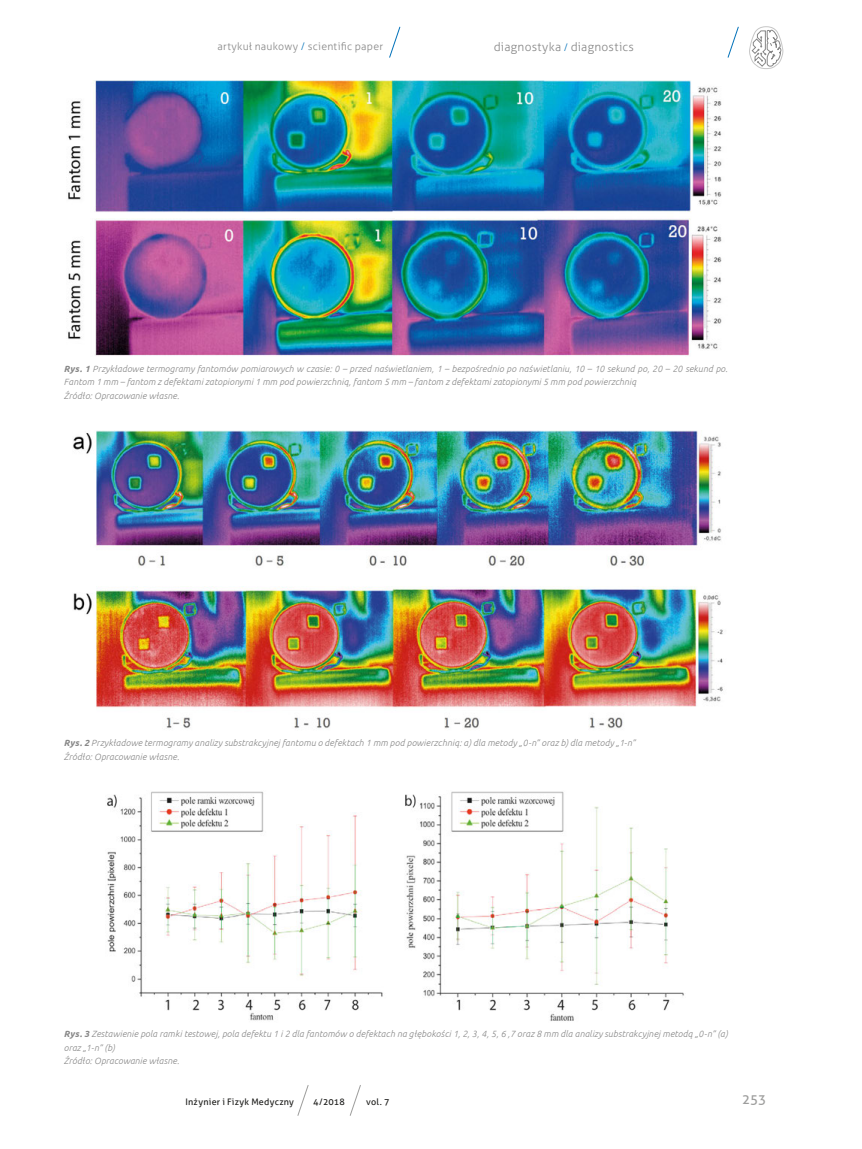
<style>
.page{position:relative;width:862px;height:1149px;background:#fff}
.page>*{position:absolute;margin:0;border:0;box-sizing:border-box;transform-origin:0 0}
.t1{font:13.5px "Aller";color:#9d9d9c}
.t2{font:300 12px "Aller";letter-spacing:.02em;color:#878787}
.t3{font:300 10.5px "Aller";letter-spacing:.025em;color:#878787}
.t4{font:italic 300 9px/13.5px "Ubuntu";letter-spacing:.015em;color:#878787}
.t5{font:9px "Aller";letter-spacing:.025em;color:#1d1d1b}
.s1{color:#0071b9}
.s2{font-size:10.5px;color:#0071b9}
.s3{font-weight:700}
</style>
<div class="page">
<svg style="left:297px;top:1085px;width:11px;height:30px"></svg>
<svg style="left:389px;top:26px;width:11px;height:32px"></svg>
<svg style="left:350px;top:1085px;width:10px;height:30px"></svg>
<svg style="left:727px;top:27px;width:11px;height:31px"></svg>
<svg style="left:749px;top:26px;width:34px;height:43px"></svg>
<img style="left:68px;top:80px;width:654px;height:276px">
<img style="left:73px;top:430px;width:650px;height:300px">
<img style="left:107px;top:791px;width:577px;height:230px">
<p class="t3" style="left:217px;top:40px;width:167px">artykuł naukowy <span class="s1">/</span> scientific paper</p>
<h2 class="t2" style="left:493px;top:40px;width:142px">diagnostyka <span class="s2">/</span> diagnostics</h2>
<p class="t4" style="left:64px;top:361px;width:665px"><span class="s3">Rys. 1</span> Przykładowe termogramy fantomów pomiarowych w czasie: 0 – przed naświetlaniem, 1 – bezpośrednio po naświetlaniu, 10 – 10 sekund po, 20 – 20 sekund po.<br>Fantom 1 mm – fantom z defektami zatopionymi 1 mm pod powierzchnią, fantom 5 mm – fantom z defektami zatopionymi 5 mm pod powierzchnią<br>Źródło: Opracowanie własne.</p>
<p class="t4" style="left:64px;top:735px;width:572px"><span class="s3">Rys. 2</span> Przykładowe termogramy analizy substrakcyjnej fantomu o defektach 1 mm pod powierzchnią: a) dla metody „0-n” oraz b) dla metody „1-n”<br>Źródło: Opracowanie własne.</p>
<p class="t4" style="left:64px;top:1026px;width:665px"><span class="s3">Rys. 3</span> Zestawienie pola ramki testowej, pola defektu 1 i 2 dla fantomów o defektach na głębokości 1, 2, 3, 4, 5, 6 ,7 oraz 8 mm dla analizy substrakcyjnej metodą „0-n” (a) oraz „1-n” (b)<br>Źródło: Opracowanie własne.</p>
<p class="t5" style="left:185px;top:1095px;width:110px">Inżynier i Fizyk Medyczny</p>
<p class="t5" style="left:313px;top:1095px;width:33px">4/2018</p>
<p class="t5" style="left:366px;top:1095px;width:25px">vol. 7</p>
<h1 class="t1" style="left:741px;top:1090px;width:26px">253</h1>
</div>
